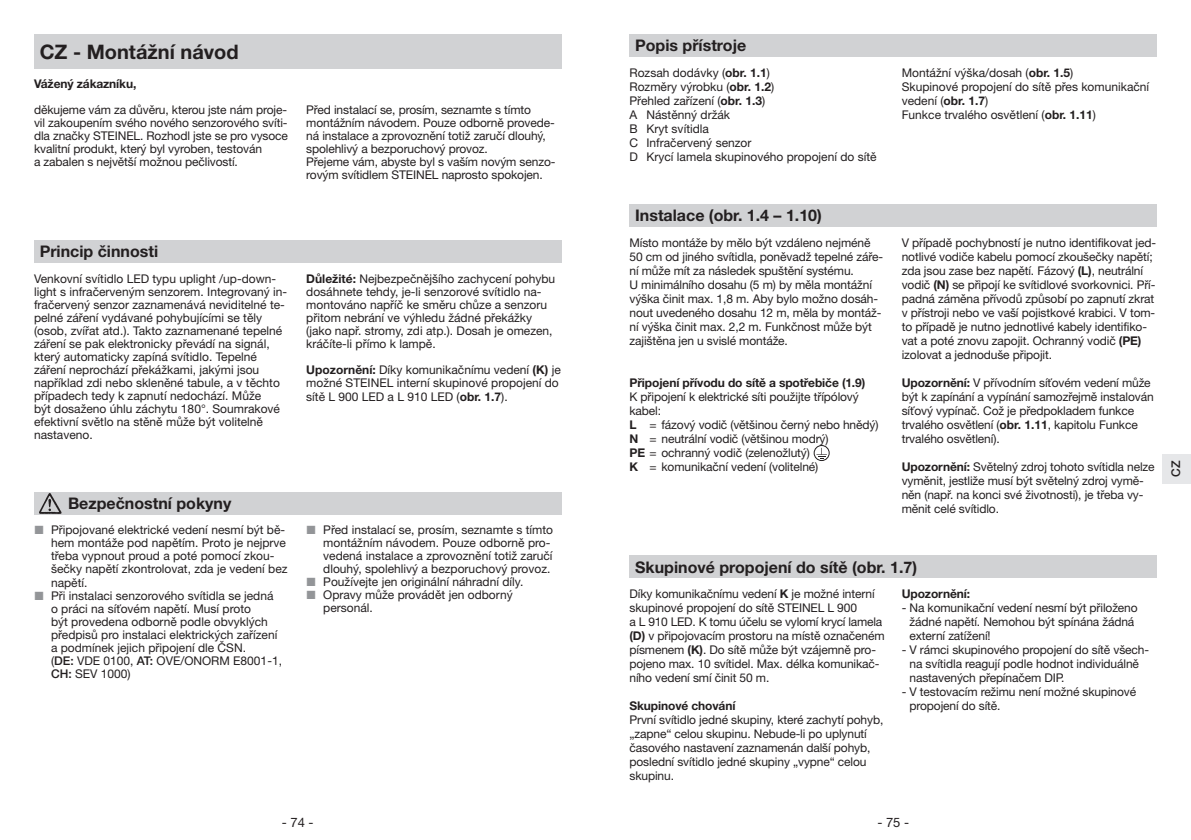
<style>
.page{position:relative;width:1191px;height:840px;background:#fff}
.page>*{position:absolute;margin:0;border:0;box-sizing:border-box;transform-origin:0 0}
.t1{font:700 20px "Helvetica Neue LT Pro";color:#231f20}
.t2{font:700 16px "Helvetica Neue LT Pro";color:#231f20}
.t3{font:13px "Helvetica Neue LT Pro";color:#231f20}
.t4{font:12px/14px "Helvetica Neue LT Pro";letter-spacing:-.01em;color:#231f20}
.t5{font:700 12px "Helvetica Neue LT Pro";letter-spacing:-.01em;color:#231f20}
.t6{font:500 12px "Helvetica Neue LT Pro";color:#231f20}
.s1{font-weight:700}
.s2{font-family:"European Pi Three";color:#939598}
.s3{font-weight:500}
</style>
<div class="page">
<div style="left:629px;top:34px;width:528px;height:23px;background:#d1d2d4"></div>
<div style="left:34px;top:240px;width:527px;height:22px;background:#d1d2d4"></div>
<div style="left:34px;top:34px;width:527px;height:34px;background:#d1d2d4"></div>
<div style="left:34px;top:492px;width:527px;height:22px;background:#d1d2d4"></div>
<img style="left:39px;top:493px;width:23px;height:21px">
<div style="left:629px;top:204px;width:528px;height:23px;background:#d1d2d4"></div>
<div style="left:814px;top:445px;width:15px;height:15px;border:1px solid #231f20;border-radius:50%"></div>
<svg style="left:816px;top:447px;width:11px;height:11px"></svg>
<div style="left:629px;top:555px;width:528px;height:23px;background:#d1d2d4"></div>
<div style="left:1162px;top:453px;width:29px;height:30px;background:#e6e7e9"></div>
<h1 class="t1" style="left:40px;top:39px;width:200px">CZ - Montážní návod</h1>
<p class="t5" style="left:34px;top:76px;width:104px">Vážený zákazníku,</p>
<p class="t4" style="left:34px;top:103px;width:255px;line-height:13px">děkujeme vám za důvěru, kterou jste nám proje&shy;vil zakoupením svého nového senzorového svíti&shy;dla značky STEINEL. Rozhodl jste se pro vysoce kvalitní produkt, který byl vyroben, testován<br>a zabalen s největší možnou pečlivostí.</p>
<p class="t4" style="left:306px;top:103px;width:251px;line-height:13px">Před instalací se, prosím, seznamte s tímto montážním návodem. Pouze odborně provede&shy;ná instalace a zprovoznění totiž zaručí dlouhý, spolehlivý a bezporuchový provoz.<br>Přejeme vám, abyste byl s vaším novým senzo&shy;rovým svítidlem STEINEL naprosto spokojen.</p>
<h2 class="t2" style="left:40px;top:241px;width:120px">Princip činnosti</h2>
<p class="t4" style="left:34px;top:271px;width:255px;line-height:13px">Venkovní svítidlo LED typu uplight /up-down&shy;light s infračerveným senzorem. Integrovaný in&shy;fračervený senzor zaznamenává neviditelné te&shy;pelné záření vydávané pohybujícími se těly (osob, zvířat atd.). Takto zaznamenané tepelné záření se pak elektronicky převádí na signál, který automaticky zapíná svítidlo. Tepelné záření neprochází překážkami, jakými jsou například zdi nebo skleněné tabule, a v těchto případech tedy k zapnutí nedochází. Může<br>být dosaženo úhlu záchytu 180°. Soumrakové efektivní světlo na stěně může být volitelně nastaveno.</p>
<p class="t4" style="left:306px;top:271px;width:250px;line-height:13px"><span class="s1">Důležité:</span> Nejbezpečnějšího zachycení pohybu dosáhnete tehdy, je-li senzorové svítidlo na&shy;montováno napříč ke směru chůze a senzoru přitom nebrání ve výhledu žádné překážky (jako např. stromy, zdi atp.). Dosah je omezen, kráčíte-li přímo k lampě.</p>
<p class="t4" style="left:306px;top:362px;width:256px"><span class="s1">Upozornění:</span> Díky komunikačnímu vedení <span class="s1">(K)</span> je možné STEINEL interní skupinové propojení do sítě L 900 LED a L 910 LED (<span class="s1">obr. 1.7</span>).</p>
<h2 class="t2" style="left:68px;top:493px;width:165px">Bezpečnostní pokyny</h2>
<p class="t4" style="left:34px;top:522px;width:253px"><span class="s2">L</span> Připojované elektrické vedení nesmí být bě-</p>
<p class="t4" style="left:51px;top:535px;width:236px">hem montáže pod napětím. Proto je nejprve</p>
<p class="t4" style="left:51px;top:548px;width:225px">třeba vypnout proud a poté pomocí zkou-</p>
<p class="t4" style="left:51px;top:561px;width:238px">šečky napětí zkontrolovat, zda je vedení bez</p>
<p class="t4" style="left:51px;top:574px;width:38px">napětí.</p>
<p class="t4" style="left:34px;top:587px;width:241px"><span class="s2">L</span> Při instalaci senzorového svítidla se jedná</p>
<p class="t4" style="left:51px;top:600px;width:201px">o práci na síťovém napětí. Musí proto</p>
<p class="t4" style="left:51px;top:613px;width:218px">být provedena odborně podle obvyklých</p>
<p class="t4" style="left:51px;top:626px;width:228px">předpisů pro instalaci elektrických zařízení</p>
<p class="t4" style="left:51px;top:639px;width:196px">a podmínek jejich připojení dle ČSN.</p>
<p class="t4" style="left:51px;top:652px;width:232px">(<span class="s3">DE:</span> VDE 0100, <span class="s3">AT:</span> OVE/ONORM E8001-1,</p>
<p class="t4" style="left:51px;top:665px;width:81px"><span class="s3">CH:</span> SEV 1000)</p>
<p class="t4" style="left:306px;top:522px;width:248px"><span class="s2">L</span> Před instalací se, prosím, seznamte s tímto</p>
<p class="t4" style="left:323px;top:535px;width:229px">montážním návodem. Pouze odborně pro-</p>
<p class="t4" style="left:323px;top:548px;width:231px">vedená instalace a zprovoznění totiž zaručí</p>
<p class="t4" style="left:323px;top:561px;width:229px">dlouhý, spolehlivý a bezporuchový provoz.</p>
<p class="t4" style="left:306px;top:574px;width:219px"><span class="s2">L</span> Používejte jen originální náhradní díly.</p>
<p class="t4" style="left:306px;top:587px;width:208px"><span class="s2">L</span> Opravy může provádět jen odborný</p>
<p class="t4" style="left:323px;top:600px;width:51px">personál.</p>
<h2 class="t2" style="left:635px;top:35px;width:113px">Popis přístroje</h2>
<p class="t4" style="left:629px;top:65px;width:249px">Rozsah dodávky (<span class="s1">obr. 1.1</span>)<br>Rozměry výrobku (<span class="s1">obr. 1.2</span>)<br>Přehled zařízení (<span class="s1">obr. 1.3</span>)<br>A Nástěnný držák<br>B Kryt svítidla<br>C Infračervený senzor<br>D Krycí lamela skupinového propojení do sítě</p>
<p class="t4" style="left:901px;top:65px;width:249px">Montážní výška/dosah (<span class="s1">obr. 1.5</span>)<br>Skupinové propojení do sítě přes komunikační vedení (<span class="s1">obr. 1.7</span>)<br>Funkce trvalého osvětlení (<span class="s1">obr. 1.11</span>)</p>
<h2 class="t2" style="left:635px;top:205px;width:188px">Instalace (obr. 1.4 – 1.10)</h2>
<p class="t4" style="left:629px;top:235px;width:255px">Místo montáže by mělo být vzdáleno nejméně 50 cm od jiného svítidla, poněvadž tepelné záře&shy;ní může mít za následek spuštění systému.<br>U minimálního dosahu (5 m) by měla montážní výška činit max. 1,8 m. Aby bylo možno dosáh&shy;nout uvedeného dosahu 12 m, měla by montáž&shy;ní výška činit max. 2,2 m. Funkčnost může být zajištěna jen u svislé montáže.</p>
<p class="t5" style="left:629px;top:375px;width:237px">Připojení přívodu do sítě a spotřebiče (1.9)</p>
<p class="t4" style="left:629px;top:389px;width:250px">K připojení k elektrické síti použijte třípólový kabel:<br><span class="s1">L</span> = fázový vodič (většinou černý nebo hnědý)<br><span class="s1">N</span> = neutrální vodič (většinou modrý)<br><span class="s1">PE</span> = ochranný vodič (zelenožlutý)<br><span class="s1">K</span> = komunikační vedení (volitelné)</p>
<p class="t4" style="left:901px;top:235px;width:256px">V případě pochybností je nutno identifikovat jed&shy;notlivé vodiče kabelu pomocí zkoušečky napětí; zda jsou zase bez napětí. Fázový <span class="s1">(L)</span>, neutrální vodič <span class="s1">(N)</span> se připojí ke svítidlové svorkovnici. Pří&shy;padná záměna přívodů způsobí po zapnutí zkrat v přístroji nebo ve vaší pojistkové krabici. V tom&shy;to případě je nutno jednotlivé kabely identifiko&shy;vat a poté znovu zapojit. Ochranný vodič <span class="s1">(PE) </span>izolovat a jednoduše připojit.</p>
<p class="t4" style="left:901px;top:375px;width:253px"><span class="s1">Upozornění:</span> V přívodním síťovém vedení může být k zapínání a vypínání samozřejmě instalován síťový vypínač. Což je předpokladem funkce trvalého osvětlení (<span class="s1">obr. 1.11</span>, kapitolu Funkce trvalého osvětlení).</p>
<p class="t4" style="left:901px;top:459px;width:254px"><span class="s1">Upozornění:</span> Světelný zdroj tohoto svítidla nelze vyměnit, jestliže musí být světelný zdroj vymě&shy;něn (např. na konci své životnosti), je třeba vy&shy;měnit celé svítidlo.</p>
<h2 class="t2" style="left:635px;top:556px;width:283px">Skupinové propojení do sítě (obr. 1.7)</h2>
<p class="t4" style="left:629px;top:586px;width:257px">Díky komunikačnímu vedení <span class="s1">K</span> je možné interní skupinové propojení do sítě STEINEL L 900<br>a L 910 LED. K tomu účelu se vylomí krycí lamela <span class="s1">(D)</span> v připojovacím prostoru na místě označeném písmenem <span class="s1">(K)</span>. Do sítě může být vzájemně pro&shy;pojeno max. 10 svítidel. Max. délka komunikač&shy;ního vedení smí činit 50 m.</p>
<p class="t5" style="left:629px;top:698px;width:107px">Skupinové chování</p>
<p class="t4" style="left:629px;top:712px;width:255px">První svítidlo jedné skupiny, které zachytí pohyb, „zapne“ celou skupinu. Nebude-li po uplynutí časového nastavení zaznamenán další pohyb, poslední svítidlo jedné skupiny „vypne“ celou skupinu.</p>
<p class="t5" style="left:901px;top:586px;width:70px">Upozornění:</p>
<p class="t4" style="left:909px;top:600px;width:230px;text-indent:-8px">- Na komunikační vedení nesmí být přiloženo žádné napětí. Nemohou být spínána žádná externí zatížení!</p>
<p class="t4" style="left:909px;top:642px;width:241px;text-indent:-8px">- V rámci skupinového propojení do sítě všech&shy;na svítidla reagují podle hodnot individuálně nastavených přepínačem DIP.</p>
<p class="t4" style="left:909px;top:684px;width:228px;text-indent:-8px">- V testovacím režimu není možné skupinové propojení do sítě.</p>
<p class="t3" style="left:282px;top:813px;width:33px">- 74 -</p>
<p class="t3" style="left:877px;top:813px;width:33px">- 75 -</p>
<p class="t6" style="left:1168px;top:476px;width:18px;rotate:-90deg">CZ</p>
</div>
